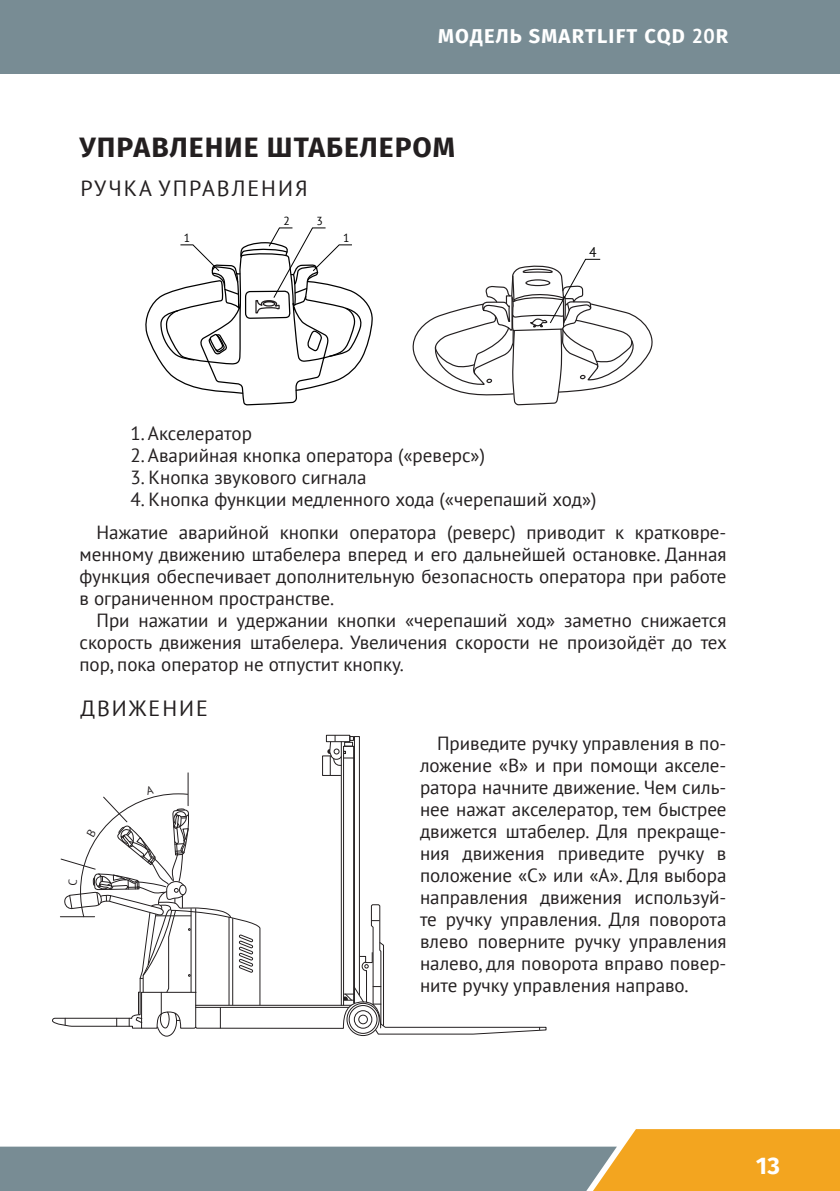
<style>
.page{position:relative;width:840px;height:1191px;background:#fff}
.page>*{position:absolute;margin:0;border:0;box-sizing:border-box;transform-origin:0 0}
.t1{font:700 28px "Fira Sans OT";letter-spacing:.035em;color:#231f20}
.t2{font:700 24px "Fira Sans OT";color:#fff}
.t3{font:22px "PT Sans";letter-spacing:.09em;color:#231f20}
.t4{font:700 20px "Fira Sans OT";letter-spacing:.06em;color:#fff}
.t5{font:19px/22px "PT Sans";color:#231f20;text-align:justify}
.t6{font:13.8px "PT Sans";color:#050504}
.t7{font:11.6px "PT Sans";color:#000}
.s1{font-family:"PT Sans"}
</style>
<div class="page">
<div style="left:0;top:0;width:839px;height:74px;background:#788c94"></div>
<svg style="left:0;top:1129px;width:839px;height:62px"></svg>
<svg style="left:145px;top:227px;width:227px;height:179px"></svg>
<svg style="left:412px;top:258px;width:241px;height:148px"></svg>
<svg style="left:52px;top:735px;width:494px;height:302px"></svg>
<p class="t4" style="left:438px;top:22px;width:291px">МОДЕЛЬ SMARTLIFT CQD <span class="s1">20</span>R</p>
<h1 class="t1" style="left:80px;top:127px;width:377px">УПРАВЛЕНИЕ ШТАБЕЛЕРОМ</h1>
<p class="t3" style="left:80px;top:174px;width:229px">РУЧКА УПРАВЛЕНИЯ</p>
<p class="t7" style="left:343px;top:230px;width:8px">1</p>
<p class="t7" style="left:283px;top:213px;width:8px">2</p>
<p class="t7" style="left:316px;top:213px;width:8px">3</p>
<p class="t7" style="left:184px;top:230px;width:8px">1</p>
<p class="t6" style="left:589px;top:243px;width:9px">4</p>
<p class="t5" style="left:130px;top:421px;width:123px">1. Акселератор</p>
<p class="t5" style="left:130px;top:443px;width:356px">2. Аварийная кнопка оператора («реверс»)</p>
<p class="t5" style="left:130px;top:465px;width:237px">3. Кнопка звукового сигнала</p>
<p class="t5" style="left:96px;top:482px;width:631px;line-height:33.4px;text-indent:34px">4. Кнопка функции медленного хода («черепаший ход»)<br>Нажатие аварийной кнопки оператора (реверс) приводит к кратковре-</p>
<p class="t5" style="left:79px;top:543px;width:648px">менному движению штабелера вперед и его дальнейшей остановке. Данная функция обеспечивает дополнительную безопасность оператора при работе в ограниченном пространстве.</p>
<p class="t5" style="left:79px;top:609px;width:648px;text-indent:17px">При нажатии и удержании кнопки «черепаший ход» заметно снижается скорость движения штабелера. Увеличения скорости не произойдёт до тех пор, пока оператор не отпустит кнопку.</p>
<p class="t3" style="left:80px;top:694px;width:129px">ДВИЖЕНИЕ</p>
<p class="t5" style="left:420px;top:731px;width:308px;text-indent:17px">Приведите ручку управления в по&shy;ложение «B» и при помощи акселе&shy;ратора начните движение. Чем силь&shy;нее нажат акселератор, тем быстрее движется штабелер. Для прекраще&shy;ния движения приведите ручку в положение «C» или «A». Для выбора направления движения используй&shy;те ручку управления. Для поворота влево поверните ручку управления налево, для поворота вправо повер&shy;ните ручку управления направо.</p>
<p class="t2" style="left:755px;top:1148px;width:25px">13</p>
</div>
